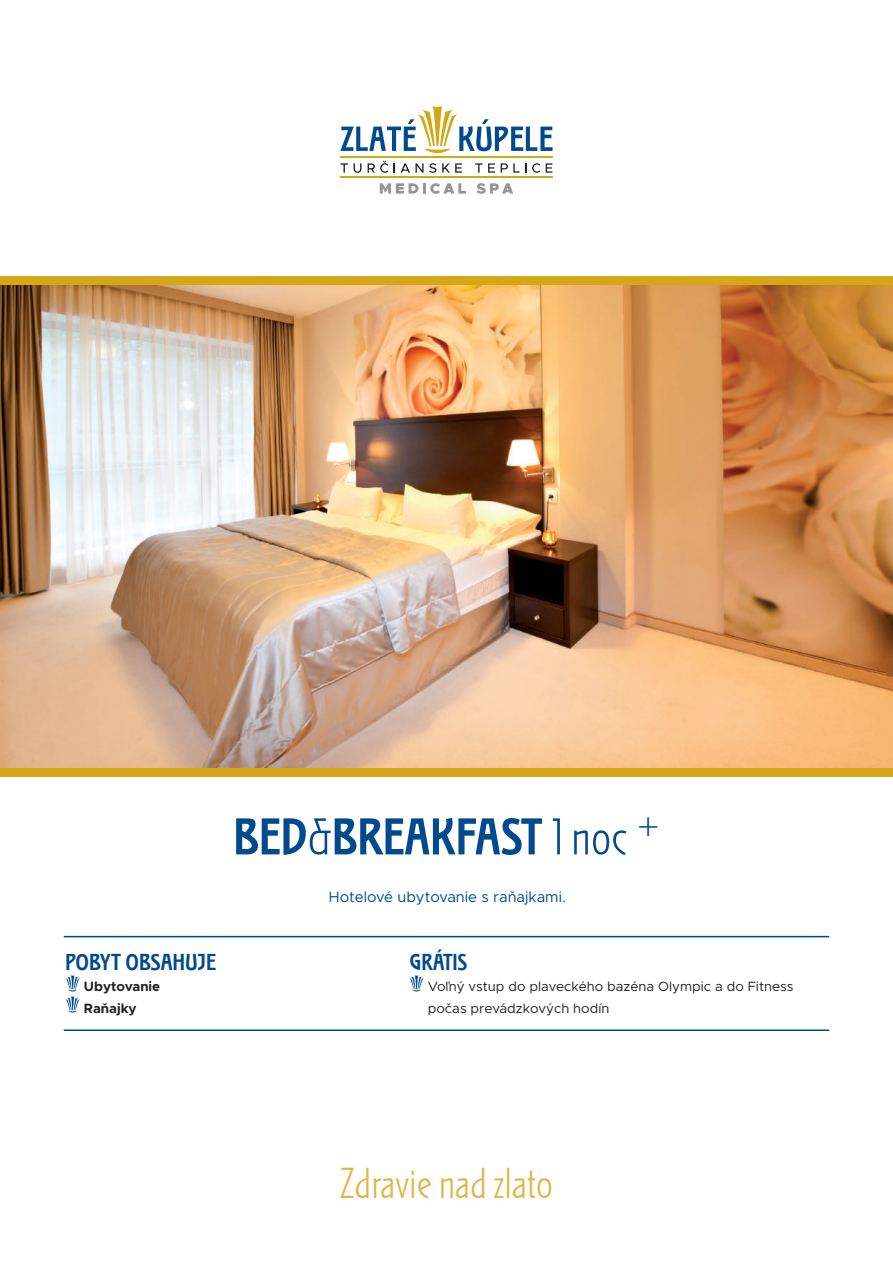
<style>
.page{position:relative;width:893px;height:1263px;background:#fff}
.page>*{position:absolute;margin:0;border:0;box-sizing:border-box;transform-origin:0 0}
.t1{font:700 54px "ITC Stoclet Com";color:#004a8d}
.t2{font:300 45px "ITC Stoclet Com";color:#dfb549}
.t3{font:700 24px "ITC Stoclet Com";letter-spacing:-.005em;color:#004a8d;scale:1.04 1}
.t4{font:700 24px "ITC Stoclet Com";letter-spacing:-.005em;color:#004a8d}
.t5{font:15px "Metropolis";color:#004a8d}
.t6{font:13.5px/21px "Metropolis";color:#231f20}
.t7{font:700 13.5px/21px "Metropolis";color:#231f20}
.s1{font-weight:300}
</style>
<div class="page">
<img style="left:0;top:285px;width:893px;height:484px">
<svg style="left:66px;top:975px;width:14px;height:37px"></svg>
<svg style="left:409px;top:975px;width:15px;height:16px"></svg>
<hr style="left:64px;top:1029px;width:765px;height:2px;background:#004a8d">
<hr style="left:64px;top:936px;width:765px;height:1px;background:#004a8d">
<svg style="left:380px;top:183px;width:86px;height:11px"></svg>
<svg style="left:476px;top:183px;width:37px;height:11px"></svg>
<svg style="left:340px;top:163px;width:8px;height:10px"></svg>
<svg style="left:354px;top:163px;width:7px;height:10px"></svg>
<svg style="left:368px;top:161px;width:20px;height:12px"></svg>
<svg style="left:394px;top:163px;width:29px;height:10px"></svg>
<svg style="left:429px;top:163px;width:7px;height:10px"></svg>
<svg style="left:442px;top:163px;width:20px;height:10px"></svg>
<svg style="left:475px;top:163px;width:20px;height:10px"></svg>
<svg style="left:501px;top:163px;width:25px;height:10px"></svg>
<svg style="left:532px;top:163px;width:8px;height:10px"></svg>
<svg style="left:546px;top:163px;width:6px;height:10px"></svg>
<hr style="left:340px;top:157px;width:213px;height:1px;background:#d5a616">
<hr style="left:340px;top:177px;width:213px;height:1px;background:#d5a616">
<svg style="left:340px;top:106px;width:213px;height:47px"></svg>
<div style="left:0;top:276px;width:893px;height:9px;background:#d5a616"></div>
<div style="left:0;top:769px;width:893px;height:8px;background:#d5a616"></div>
<h3 class="t3" style="left:66px;top:948px;width:146px">POBYT OBSAHUJE</h3>
<p class="t7" style="left:84px;top:976px;width:78px">Ubytovanie<br>Raňajky</p>
<h1 class="t1" style="left:233px;top:804px;width:429px">BED<span class="s1">&amp;</span>BREAKFAST <span class="s1">1 noc</span> <sup>+</sup></h1>
<p class="t5" style="left:329px;top:887px;width:238px">Hotelové ubytovanie s raňajkami.</p>
<h3 class="t4" style="left:409px;top:948px;width:59px">GRÁTIS</h3>
<p class="t6" style="left:428px;top:976px;width:367px">Voľný vstup do plaveckého bazéna Olympic a do Fitness počas prevádzkových hodín</p>
<h2 class="t2" style="left:340px;top:1159px;width:214px">Zdravie nad zlato</h2>
</div>
